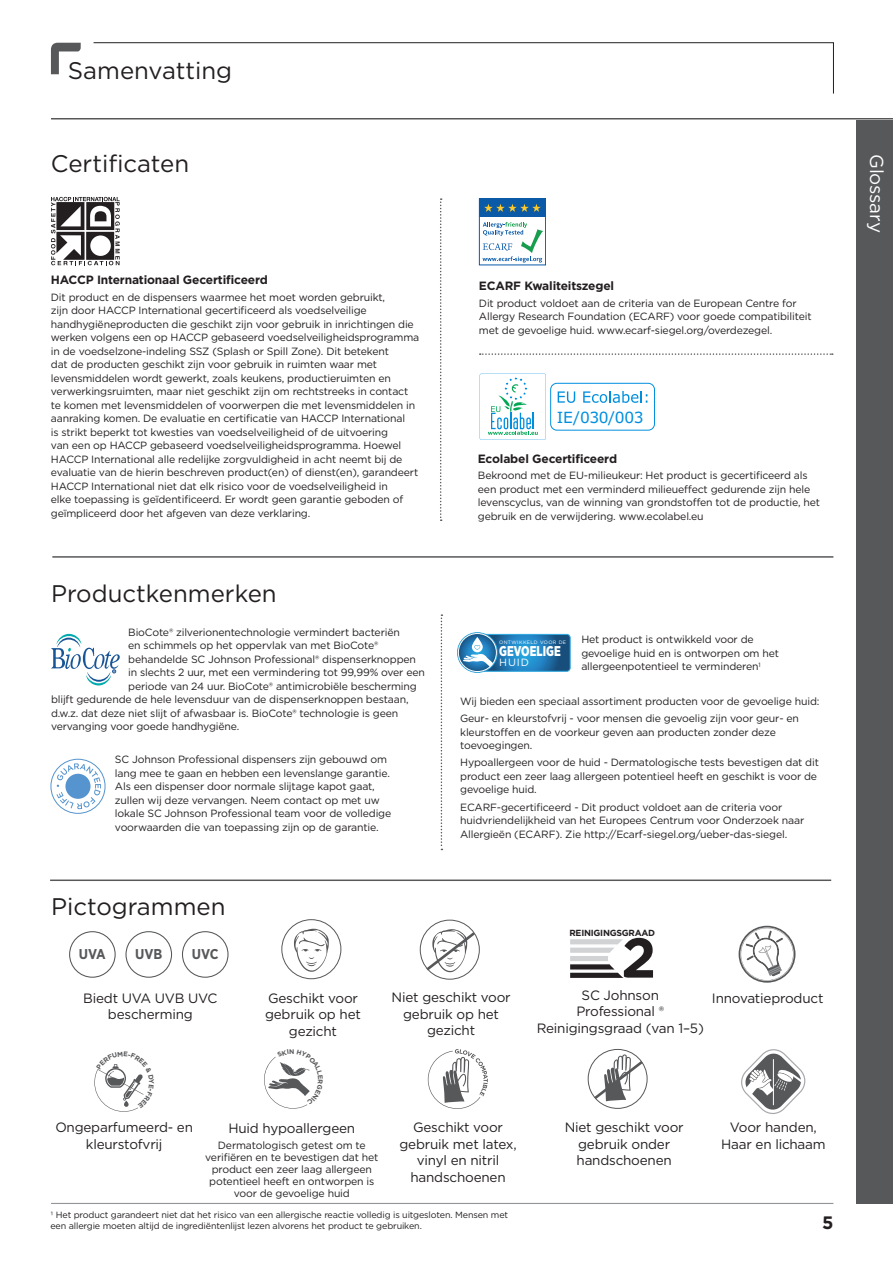
<style>
.page{position:relative;width:893px;height:1263px;background:#fff}
.page>*{position:absolute;margin:0;border:0;box-sizing:border-box;transform-origin:0 0}
.t1{font:700 56.1px "Gotham";color:#231f20}
.t2{font:24px "Gotham";color:#231f20}
.t3{font:18.75px "Gotham";letter-spacing:-.01em;color:#fff}
.t4{font:700 18px "Gotham";color:#231f20}
.t5{font:15.45px "Verdana";letter-spacing:-.025em;color:#008fde}
.t6{font:700 14.25px "Gotham Narrow";color:#57585a}
.t7{font:900 14.1px "Gotham Narrow";letter-spacing:.005em;color:#fff;scale:.83 1}
.New_Bullet_Points{font:13.5px/16.5px "Gotham";letter-spacing:-.015em;color:#231f20;text-align:center}
.New_Bullet_Points-2{font:700 12px "Gotham";letter-spacing:-.015em;color:#231f20}
.New_Bullet_Points-3{font:10.5px/13.5px "Gotham";letter-spacing:-.015em;color:#231f20}
.t8{font:10.5px "Gotham";color:#fff}
.t9{font:9px/10.8px "Gotham";letter-spacing:-.015em;color:#231f20}
.t10{font:700 8.85px "Gotham";letter-spacing:-.025em;color:#231f20}
.t11{font:4.8px "Gotham";letter-spacing:.08em;color:#fff}
</style>
<div class="page">
<hr style="left:51px;top:1203px;width:782px;height:1px;background:#939598">
<hr style="left:50px;top:879px;width:781px;height:2px;background:#57585a">
<svg style="left:440px;top:198px;width:2px;height:323px"></svg>
<svg style="left:428px;top:1049px;width:60px;height:60px"></svg>
<svg style="left:441px;top:614px;width:1px;height:236px"></svg>
<svg style="left:480px;top:353px;width:353px;height:2px"></svg>
<div style="left:857px;top:120px;width:36px;height:1083px;background:#57585a"></div>
<hr style="left:51px;top:118px;width:842px;height:1px;background:#57585a">
<svg style="left:51px;top:43px;width:30px;height:31px"></svg>
<svg style="left:51px;top:197px;width:69px;height:68px"></svg>
<div style="left:479px;top:198px;width:67px;height:67px;border:1px solid #0a5aa8"></div>
<div style="left:479px;top:198px;width:67px;height:19px;background:#0a5aa8"></div>
<svg style="left:484px;top:204px;width:57px;height:8px"></svg>
<svg style="left:483px;top:222px;width:60px;height:41px"></svg>
<svg style="left:480px;top:374px;width:66px;height:66px"></svg>
<div style="left:550px;top:383px;width:105px;height:47px;border:1px solid #008fde;border-radius:6px"></div>
<svg style="left:558px;top:391px;width:17px;height:12px"></svg>
<svg style="left:583px;top:391px;width:64px;height:12px"></svg>
<svg style="left:51px;top:634px;width:69px;height:51px"></svg>
<svg style="left:56px;top:763px;width:45px;height:46px"></svg>
<div style="left:50px;top:759px;width:56px;height:55px;border:1px solid #5594ce;border-radius:50%"></div>
<div style="left:65px;top:774px;width:26px;height:25px;background:#5594ce;border-radius:50%"></div>
<svg style="left:570px;top:939px;width:54px;height:39px"></svg>
<svg style="left:588px;top:1049px;width:60px;height:60px"></svg>
<svg style="left:294px;top:929px;width:35px;height:43px"></svg>
<div style="left:282px;top:919px;width:59px;height:60px;border:1px solid #57585a;border-radius:50%"></div>
<svg style="left:739px;top:926px;width:56px;height:57px"></svg>
<div style="left:69px;top:931px;width:47px;height:47px;border:1px solid #57585a;border-radius:50%"></div>
<div style="left:125px;top:931px;width:47px;height:47px;border:1px solid #57585a;border-radius:50%"></div>
<div style="left:182px;top:931px;width:47px;height:47px;border:1px solid #57585a;border-radius:50%"></div>
<svg style="left:741px;top:1049px;width:64px;height:65px"></svg>
<hr style="left:773px;top:1059px;width:1px;height:46px;background:#fff">
<div style="left:420px;top:920px;width:60px;height:59px;border:1px solid #57585a;border-radius:50%"></div>
<svg style="left:423px;top:929px;width:55px;height:44px"></svg>
<svg style="left:457px;top:633px;width:40px;height:39px"></svg>
<div style="left:457px;top:632px;width:40px;height:41px;border:1px solid #2ca8df;border-radius:50%"></div>
<div style="left:458px;top:633px;width:38px;height:39px;border:1px solid #fff;border-radius:50%"></div>
<svg style="left:463px;top:634px;width:107px;height:37px;background:#3484b8"></svg>
<hr style="left:52px;top:556px;width:781px;height:2px;background:#57585a">
<svg style="left:93px;top:42px;width:741px;height:52px"></svg>
<svg style="left:264px;top:1056px;width:46px;height:53px"></svg>
<svg style="left:94px;top:1064px;width:50px;height:48px"></svg>
<p class="t2" style="left:68px;top:55px;width:166px">Samenvatting</p>
<p class="t2" style="left:51px;top:149px;width:140px">Certificaten</p>
<p class="New_Bullet_Points-2" style="left:51px;top:272px;width:218px">HACCP Internationaal Gecertificeerd</p>
<p class="New_Bullet_Points-3" style="left:51px;top:290px;width:370px">Dit product en de dispensers waarmee het moet worden gebruikt,<br>zijn door HACCP International gecertificeerd als voedselveilige handhygiëneproducten die geschikt zijn voor gebruik in inrichtingen die werken volgens een op HACCP gebaseerd voedselveiligheidsprogramma in de voedselzone-indeling SSZ (Splash or Spill Zone). Dit betekent<br>dat de producten geschikt zijn voor gebruik in ruimten waar met levensmiddelen wordt gewerkt, zoals keukens, productieruimten en verwerkingsruimten, maar niet geschikt zijn om rechtstreeks in contact te komen met levensmiddelen of voorwerpen die met levensmiddelen in aanraking komen. De evaluatie en certificatie van HACCP International<br>is strikt beperkt tot kwesties van voedselveiligheid of de uitvoering<br>van een op HACCP gebaseerd voedselveiligheidsprogramma. Hoewel HACCP International alle redelijke zorgvuldigheid in acht neemt bij de evaluatie van de hierin beschreven product(en) of dienst(en), garandeert HACCP International niet dat elk risico voor de voedselveiligheid in<br>elke toepassing is geïdentificeerd. Er wordt geen garantie geboden of geïmpliceerd door het afgeven van deze verklaring.</p>
<p class="t2" style="left:51px;top:578px;width:227px">Productkenmerken</p>
<p class="New_Bullet_Points-3" style="left:128px;top:625px;width:273px">BioCote® zilverionentechnologie vermindert bacteriën</p>
<p class="New_Bullet_Points-3" style="left:128px;top:638px;width:252px">en schimmels op het oppervlak van met BioCote®</p>
<p class="New_Bullet_Points-3" style="left:128px;top:652px;width:289px">behandelde SC Johnson Professional® dispenserknoppen</p>
<p class="New_Bullet_Points-3" style="left:128px;top:665px;width:298px">in slechts 2 uur, met een vermindering tot 99,99% over een</p>
<p class="New_Bullet_Points-3" style="left:128px;top:679px;width:290px">periode van 24 uur. BioCote® antimicrobiële bescherming</p>
<p class="New_Bullet_Points-3" style="left:51px;top:693px;width:359px">blijft gedurende de hele levensduur van de dispenserknoppen bestaan,</p>
<p class="New_Bullet_Points-3" style="left:51px;top:706px;width:349px">d.w.z. dat deze niet slijt of afwasbaar is. BioCote® technologie is geen</p>
<p class="New_Bullet_Points-3" style="left:51px;top:720px;width:190px">vervanging voor goede handhygiëne.</p>
<p class="New_Bullet_Points-3" style="left:115px;top:753px;width:278px">SC Johnson Professional dispensers zijn gebouwd om lang mee te gaan en hebben een levenslange garantie.<br>Als een dispenser door normale slijtage kapot gaat, zullen wij deze vervangen. Neem contact op met uw lokale SC Johnson Professional team voor de volledige voorwaarden die van toepassing zijn op de garantie.</p>
<p class="t2" style="left:51px;top:891px;width:176px">Pictogrammen</p>
<p class="t6" style="left:79px;top:944px;width:28px">UVA</p>
<p class="t6" style="left:135px;top:944px;width:29px">UVB</p>
<p class="t6" style="left:192px;top:944px;width:28px">UVC</p>
<p class="New_Bullet_Points-2" style="left:479px;top:278px;width:137px">ECARF Kwaliteitszegel</p>
<p class="New_Bullet_Points-3" style="left:479px;top:296px;width:334px">Dit product voldoet aan de criteria van de European Centre for<br>Allergy Research Foundation (ECARF) voor goede compatibiliteit met de gevoelige huid. www.ecarf-siegel.org/overdezegel.</p>
<p class="t5" style="left:557px;top:407px;width:88px">IE/030/003</p>
<p class="New_Bullet_Points-2" style="left:478px;top:450px;width:141px">Ecolabel Gecertificeerd</p>
<p class="New_Bullet_Points-3" style="left:478px;top:468px;width:344px">Bekroond met de EU-milieukeur: Het product is gecertificeerd als een product met een verminderd milieueffect gedurende zijn hele levenscyclus, van de winning van grondstoffen tot de productie, het gebruik en de verwijdering. www.ecolabel.eu</p>
<p class="New_Bullet_Points-3" style="left:581px;top:633px;width:199px">Het product is ontwikkeld voor de gevoelige huid en is ontworpen om het allergeenpotentieel te verminderen<sup>1</sup></p>
<p class="New_Bullet_Points-3" style="left:460px;top:694px;width:361px">Wij bieden een speciaal assortiment producten voor de gevoelige huid:</p>
<p class="New_Bullet_Points-3" style="left:460px;top:711px;width:340px">Geur- en kleurstofvrij - voor mensen die gevoelig zijn voor geur- en kleurstoffen en de voorkeur geven aan producten zonder deze toevoegingen.</p>
<p class="New_Bullet_Points-3" style="left:460px;top:756px;width:360px">Hypoallergeen voor de huid - Dermatologische tests bevestigen dat dit product een zeer laag allergeen potentieel heeft en geschikt is voor de gevoelige huid.</p>
<p class="New_Bullet_Points-3" style="left:460px;top:800px;width:346px">ECARF-gecertificeerd - Dit product voldoet aan de criteria voor huidvriendelijkheid van het Europees Centrum voor Onderzoek naar<br>Allergieën (ECARF). Zie http://Ecarf-siegel.org/ueber-das-siegel.</p>
<p class="t11" style="left:499px;top:639px;width:68px">ONTWIKKELD VOOR DE</p>
<p class="t7" style="left:499px;top:642px;width:76px">GEVOELIGE</p>
<p class="t8" style="left:499px;top:656px;width:31px">HUID</p>
<p class="t10" style="left:569px;top:927px;width:87px">REINIGINGSGRAAD</p>
<p class="t1" style="left:621px;top:920px;width:37px">2</p>
<p class="New_Bullet_Points" style="left:83px;top:989px;width:136px">Biedt UVA UVB UVC bescherming</p>
<p class="New_Bullet_Points" style="left:537px;top:987px;width:169px">SC Johnson<br>Professional ®<br>Reinigingsgraad (van 1–5)</p>
<p class="New_Bullet_Points" style="left:392px;top:989px;width:121px">Niet geschikt voor gebruik op het gezicht</p>
<p class="New_Bullet_Points" style="left:265px;top:989px;width:97px">Geschikt voor gebruik op het gezicht</p>
<p class="New_Bullet_Points" style="left:712px;top:990px;width:113px">Innovatieproduct</p>
<p class="New_Bullet_Points" style="left:55px;top:1119px;width:139px">Ongeparfumeerd- en kleurstofvrij</p>
<p class="New_Bullet_Points" style="left:721px;top:1119px;width:106px">Voor handen,<br>Haar en lichaam</p>
<p class="New_Bullet_Points" style="left:400px;top:1119px;width:119px">Geschikt voor gebruik met latex, vinyl en nitril handschoenen</p>
<p class="New_Bullet_Points" style="left:565px;top:1119px;width:121px">Niet geschikt voor gebruik onder handschoenen</p>
<p class="New_Bullet_Points" style="left:228px;top:1119px;width:128px">Huid hypoallergeen</p>
<p class="New_Bullet_Points-3" style="left:205px;top:1139px;width:175px;line-height:12px;text-align:center">Dermatologisch getest om te verifiëren en te bevestigen dat het product een zeer laag allergeen potentieel heeft en ontworpen is voor de gevoelige huid</p>
<p class="t9" style="left:50px;top:1209px;width:459px">1 Het product garandeert niet dat het risico van een allergische reactie volledig is uitgesloten. Mensen met een allergie moeten altijd de ingrediëntenlijst lezen alvorens het product te gebruiken.</p>
<h3 class="t4" style="left:822px;top:1211px;width:13px">5</h3>
<p class="t3" style="left:889px;top:154px;width:80px;rotate:90deg">Glossary</p>
</div>
